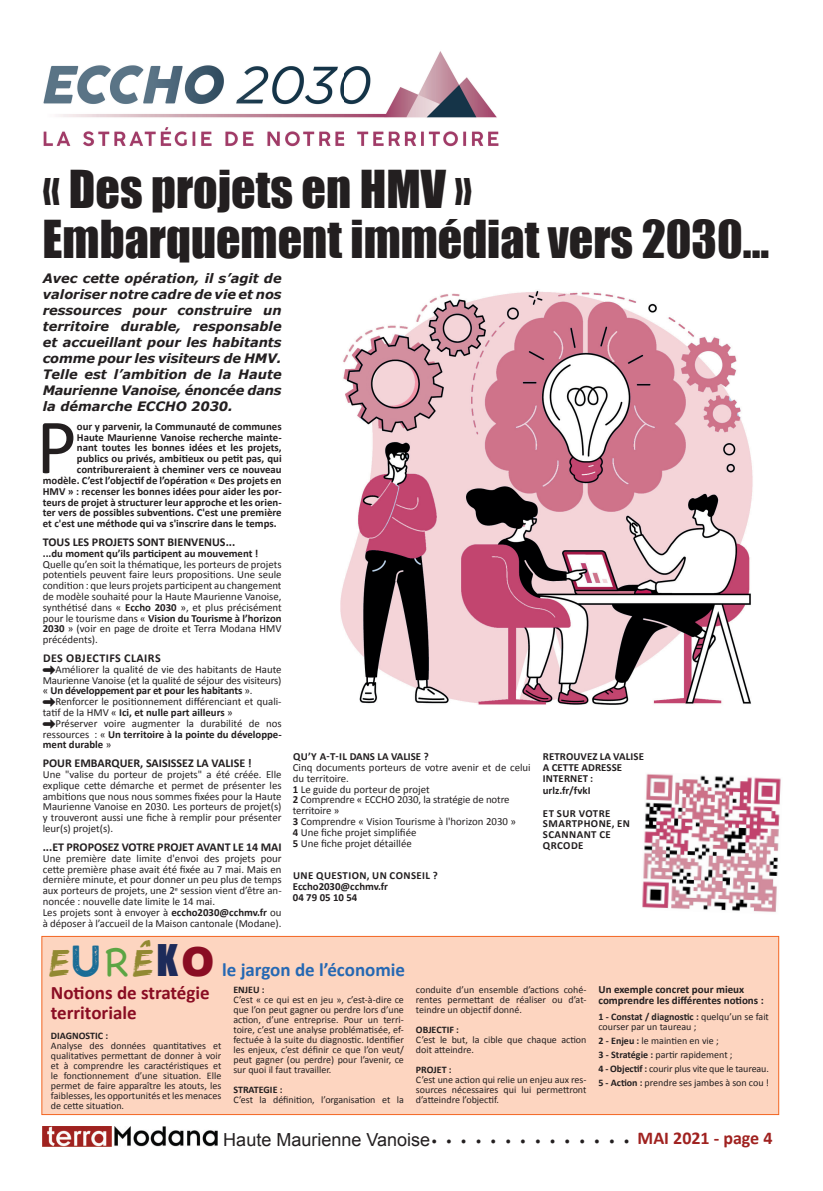
<style>
.page{position:relative;width:823px;height:1191px;background:#fff}
.page>*{position:absolute;margin:0;border:0;box-sizing:border-box;transform-origin:0 0}
.t1{font:78.9px "Calibri";color:#231f20}
.t2{font:48px/50px "Impact";color:#231f20}
.t3{font:700 19px/20px "Calibri";color:#8a0d23}
.t4{font:700 19px "Calibri";color:#2568b3}
.t5{font:18px "Arial";color:#231f20}
.t6{font:italic 700 13px/16px "Verdana";letter-spacing:-.02em;color:#231f20;text-align:justify}
.t7{font:700 12px "Calibri";color:#231f20}
.t8{font:700 12px "Calibri";letter-spacing:.04em;color:#231f20}
.t9{font:700 11px/11px "Calibri";color:#231f20}
.t10{font:10.8px/10.8px "Calibri";color:#231f20}
.t11{font:700 10.8px/10.8px "Calibri";color:#231f20}
.t12{font:700 10.8px/10.8px "Calibri";letter-spacing:.04em;color:#231f20}
.t13{font:10px/10px "Calibri";color:#231f20;text-align:justify}
.t14{font:700 10px "Calibri";color:#231f20}
.s1{font-weight:700}
.s2{font-family:"Arrowstfb";font-size:9px}
.s3{font-family:"Edo SZ";font-weight:400;font-size:40.1px;color:#928932}
.s4{font-family:"Heinberg Textured";font-weight:400;font-size:40.1px;color:#196c96}
.s5{font-family:"Chalkboard SE";font-weight:300;font-size:40.1px;color:#5ca544}
.s6{font-family:"Impact";font-weight:400;font-size:40.1px;color:#1d2b5a}
.s7{font-family:"Arial";font-weight:900;font-size:40.1px;color:#8a0d23}
.s8{font-family:"Calibri";font-weight:700;color:#a02220}
</style>
<div class="page">
<img style="left:340px;top:290px;width:413px;height:415px">
<img style="left:43px;top:51px;width:456px;height:96px">
<div style="left:41px;top:936px;width:737px;height:179px;background:#fdd5c0;border:1px solid #f36521"></div>
<img style="left:43px;top:1126px;width:174px;height:20px">
<img style="left:642px;top:773px;width:139px;height:139px">
<h2 class="t2" style="left:43px;top:163px;width:727px">« Des projets en HMV »<br>Embarquement immédiat vers 2030...</h2>
<p class="t6" style="left:43px;top:270px;width:240px">Avec cette opération, il s’agit de valoriser notre cadre de vie et nos ressources pour construire un territoire durable, responsable et accueillant pour les habitants comme pour les visiteurs de HMV.<br>Telle est l’ambition de la Haute Maurienne Vanoise, énoncée dans la démarche ECCHO 2030.</p>
<h1 class="t1" style="left:36px;top:398px;width:42px">P</h1>
<p class="t11" style="left:77px;top:420px;width:206px">our y parvenir, la Communauté de communes</p>
<p class="t11" style="left:77px;top:431px;width:206px">Haute Maurienne Vanoise recherche mainte-</p>
<p class="t11" style="left:77px;top:442px;width:206px">nant toutes les bonnes idées et les projets,</p>
<p class="t11" style="left:77px;top:453px;width:206px">publics ou privés, ambitieux ou petit pas, qui</p>
<p class="t11" style="left:77px;top:464px;width:206px">contribureraient à cheminer vers ce nouveau</p>
<p class="t11" style="left:43px;top:474px;width:240px">modèle. C’est l’objectif de l’opération « Des projets en</p>
<p class="t11" style="left:43px;top:485px;width:240px">HMV » : recenser les bonnes idées pour aider les por-</p>
<p class="t11" style="left:43px;top:496px;width:240px">teurs de projet à structurer leur approche et les orien-</p>
<p class="t11" style="left:43px;top:507px;width:240px">ter vers de possibles subventions. C'est une première</p>
<p class="t11" style="left:43px;top:518px;width:235px">et c'est une méthode qui va s'inscrire dans le temps.</p>
<p class="t7" style="left:43px;top:533px;width:194px">TOUS LES PROJETS SONT BIENVENUS...</p>
<p class="t11" style="left:43px;top:547px;width:217px">...du moment qu’ils participent au mouvement !</p>
<p class="t10" style="left:43px;top:558px;width:240px;text-align:justify">Quelle qu’en soit la thématique, les porteurs de projets potentiels peuvent faire leurs propositions. Une seule condition : que leurs projets participent au changement de modèle souhaité pour la Haute Maurienne Vanoise, synthétisé dans « <span class="s1">Eccho 2030</span> », et plus précisément pour le tourisme dans « <span class="s1">Vision du Tourisme à l’horizon 2030</span> » (voir en page de droite et Terra Modana HMV précédents).</p>
<p class="t8" style="left:43px;top:649px;width:119px">DES OBJECTIFS CLAIRS</p>
<p class="t10" style="left:43px;top:663px;width:240px"><span class="s2">V</span>Améliorer la qualité de vie des habitants de Haute Maurienne Vanoise (et la qualité de séjour des visiteurs) « <span class="s1">Un développement par et pour les habitants</span> ».<br><span class="s2">V</span>Renforcer le positionnement différenciant et quali&shy;tatif de la HMV « <span class="s1">Ici, et nulle part ailleurs</span> » <span class="s2">V</span>Préserver voire augmenter la durabilité de nos ressources : « <span class="s1">Un territoire à la pointe du développe&shy;ment durable</span> »</p>
<p class="t7" style="left:43px;top:754px;width:210px">POUR EMBARQUER, SAISISSEZ LA VALISE !</p>
<p class="t10" style="left:43px;top:768px;width:240px;text-align:justify">Une "valise du porteur de projets" a été créée. Elle explique cette démarche et permet de présenter les ambitions que nous nous sommes fixées pour la Haute Maurienne Vanoise en 2030. Les porteurs de projet(s) y trouveront aussi une fiche à remplir pour présenter leur(s) projet(s).</p>
<p class="t7" style="left:43px;top:838px;width:240px">...ET PROPOSEZ VOTRE PROJET AVANT LE 14 MAI</p>
<p class="t10" style="left:43px;top:852px;width:240px">Une première date limite d'envoi des projets pour cette première phase avait été fixée au 7 mai. Mais en dernière minute, et pour donner un peu plus de temps aux porteurs de projets, une 2<sup>e</sup> session vient d’être an&shy;noncée : nouvelle date limite le 14 mai.<br>Les projets sont à envoyer à <span class="s1">eccho2030@cchmv.fr</span> ou à déposer à l’accueil de la Maison cantonale (Modane).</p>
<p class="t11" style="left:293px;top:751px;width:137px">QU’Y A-T-IL DANS LA VALISE ?</p>
<p class="t10" style="left:293px;top:761px;width:239px">Cinq documents porteurs de votre avenir et de celui du territoire.<br><span class="s1">1</span> Le guide du porteur de projet<br><span class="s1">2</span> Comprendre « ECCHO 2030, la stratégie de notre territoire »<br><span class="s1">3</span> Comprendre « Vision Tourisme à l'horizon 2030 »<br><span class="s1">4</span> Une fiche projet simplifiée<br><span class="s1">5</span> Une fiche projet détaillée</p>
<p class="t11" style="left:293px;top:869px;width:146px">UNE QUESTION, UN CONSEIL ?<br>Eccho2030@cchmv.fr<br>04 79 05 10 54</p>
<h3 class="t4" style="left:49px;top:956px;width:357px"><span class="s3">E</span><span class="s4">U</span><span class="s5">R</span><span class="s3">Ê</span><span class="s6">K</span><span class="s7">O</span> le jargon de l’économie</h3>
<p class="t11" style="left:542px;top:751px;width:102px">RETROUVEZ LA VALISE<br>A CETTE ADRESSE<br>INTERNET :</p>
<p class="t11" style="left:542px;top:778px;width:69px;line-height:22.8px">urlz.fr/fvkI<br>ET SUR VOTRE</p>
<p class="t12" style="left:542px;top:818px;width:88px">SMARTPHONE, EN<br>SCANNANT CE<br>QRCODE</p>
<h3 class="t3" style="left:51px;top:982px;width:160px">Notions de stratégie territoriale</h3>
<p class="t14" style="left:51px;top:1029px;width:59px">DIAGNOSTIC :</p>
<p class="t13" style="left:51px;top:1040px;width:172px">Analyse des données quantitatives et qualitatives permettant de donner à voir et à comprendre les caractéristiques et le fonctionnement d’une situation. Elle permet de faire apparaître les atouts, les faiblesses, les opportunités et les menaces de cette situation.</p>
<p class="t14" style="left:233px;top:982px;width:33px">ENJEU :</p>
<p class="t13" style="left:233px;top:993px;width:172px">C’est « ce qui est en jeu », c’est-à-dire ce que l’on peut gagner ou perdre lors d’une action, d’une entreprise. Pour un terri&shy;toire, c’est une analyse problématisée, ef&shy;fectuée à la suite du diagnostic. Identifier les enjeux, c’est définir ce que l’on veut/ peut gagner (ou perdre) pour l’avenir, ce sur quoi il faut travailler.</p>
<p class="t14" style="left:233px;top:1082px;width:51px">STRATEGIE :</p>
<p class="t13" style="left:233px;top:1093px;width:172px">C’est la définition, l’organisation et la</p>
<p class="t13" style="left:415px;top:983px;width:172px">conduite d’un ensemble d’actions cohé&shy;rentes permettant de réaliser ou d’at&shy;teindre un objectif donné.</p>
<p class="t14" style="left:415px;top:1022px;width:44px">OBJECTIF :</p>
<p class="t13" style="left:415px;top:1033px;width:172px">C’est le but, la cible que chaque action doit atteindre.</p>
<p class="t14" style="left:415px;top:1062px;width:37px">PROJET :</p>
<p class="t13" style="left:415px;top:1073px;width:172px">C’est une action qui relie un enjeu aux res&shy;sources nécessaires qui lui permettront d’atteindre l’objectif.</p>
<p class="t9" style="left:598px;top:983px;width:167px">Un exemple concret pour mieux comprendre les différentes notions :</p>
<p class="t13" style="left:598px;top:1011px;width:172px"><span class="s1">1 - Constat / diagnostic :</span> quelqu’un se fait courser par un taureau ;</p>
<p class="t13" style="left:598px;top:1033px;width:172px;line-height:14px;text-align:left"><span class="s1">2 - Enjeu :</span> le maintien en vie ;<br><span class="s1">3 - Stratégie :</span> partir rapidement ;<br><span class="s1">4 - Objectif :</span> courir plus vite que le taureau.<br><span class="s1">5 - Action :</span> prendre ses jambes à son cou !</p>
<h3 class="t5" style="left:223px;top:1127px;width:550px">Haute Maurienne Vanoise<sup>.</sup> <sup>.</sup> <sup>.</sup> <sup>.</sup> <sup>.</sup> <sup>.</sup> <sup>.</sup> <sup>.</sup> <sup>.</sup> <sup>.</sup> <sup>.</sup> <sup>.</sup> <sup>.</sup> <sup>.</sup> <span class="s8">MAI 2021 - page 4</span></h3>
</div>
